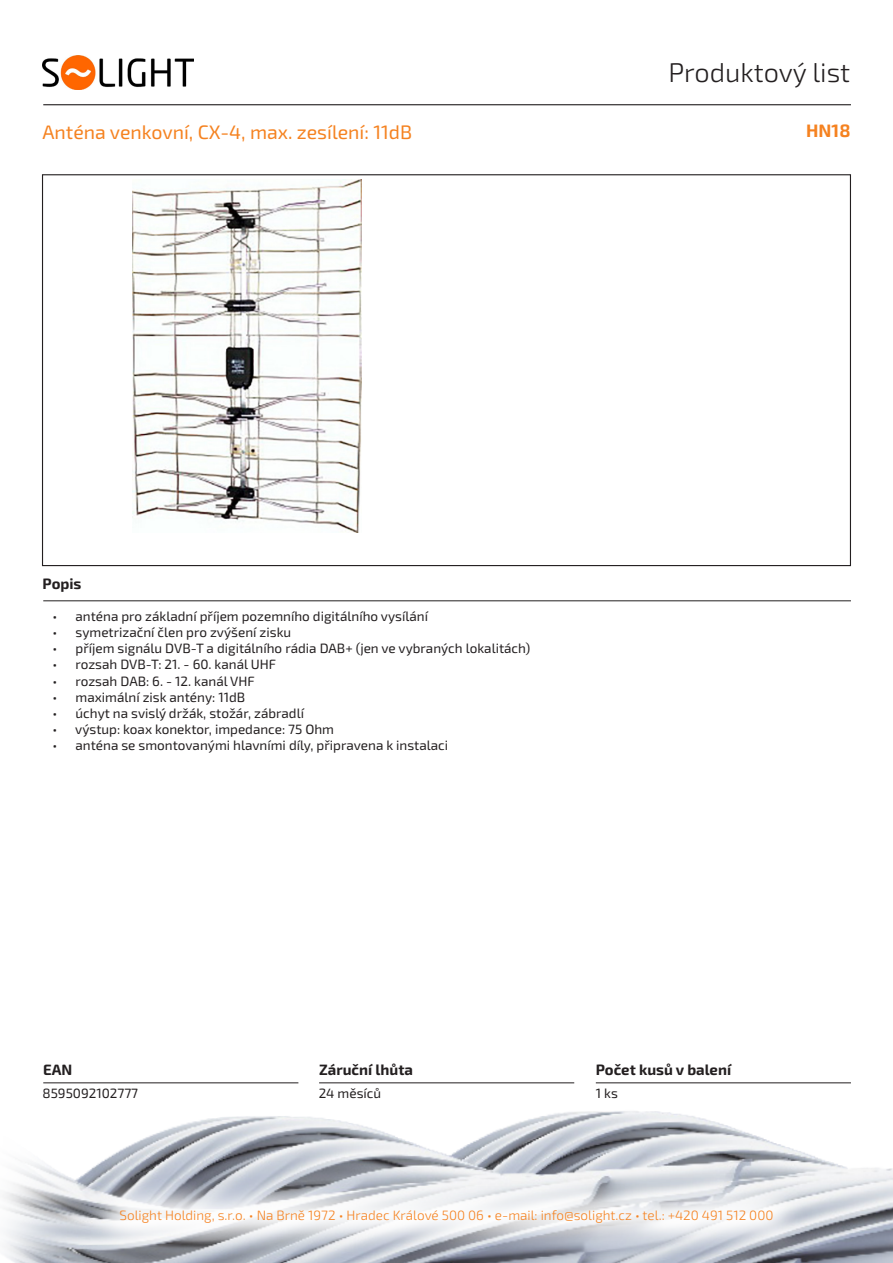
<style>
.page{position:relative;width:893px;height:1263px;background:#fff}
.page>*{position:absolute;margin:0;border:0;box-sizing:border-box;transform-origin:0 0}
.t1{font:300 27px "Exo 2.0";color:#231f20}
.t2{font:19.5px "Exo 2.0";color:#f58220}
.Kód_produktu{font:700 18px "Exo 2.0";color:#f58220}
.t3{font:700 15px "Exo 2.0";color:#231f20}
.t4{font:13.5px "Exo 2.0";color:#231f20}
.t5{font:300 13.5px "Exo 2.0";color:#f58220}
</style>
<div class="page">
<img style="left:3px;top:1082px;width:890px;height:181px">
<hr style="left:43px;top:104px;width:808px;height:1px;background:#231f20">
<hr style="left:43px;top:600px;width:808px;height:1px;background:#231f20">
<hr style="left:596px;top:1082px;width:255px;height:1px;background:#231f20">
<hr style="left:319px;top:1082px;width:255px;height:1px;background:#231f20">
<hr style="left:43px;top:1082px;width:255px;height:1px;background:#231f20">
<svg style="left:85px;top:1174px;width:723px;height:84px"></svg>
<img style="left:43px;top:55px;width:150px;height:34px">
<img style="left:133px;top:180px;width:229px;height:353px">
<h1 class="t1" style="left:668px;top:57px;width:183px">Produktový list</h1>
<p class="t2" style="left:43px;top:120px;width:371px">Anténa venkovní, CX-4, max. zesílení: 11dB</p>
<p class="Kód_produktu" style="left:806px;top:120px;width:46px">HN18</p>
<p class="t3" style="left:43px;top:575px;width:40px">Popis</p>
<p class="t4" style="left:53px;top:608px;width:377px">• anténa pro základní příjem pozemního digitálního vysílání</p>
<p class="t4" style="left:53px;top:624px;width:240px">• symetrizační člen pro zvýšení zisku</p>
<p class="t4" style="left:53px;top:640px;width:479px">• příjem signálu DVB-T a digitálního rádia DAB+ (jen ve vybraných lokalitách)</p>
<p class="t4" style="left:53px;top:657px;width:225px">• rozsah DVB-T: 21. - 60. kanál UHF</p>
<p class="t4" style="left:53px;top:673px;width:204px">• rozsah DAB: 6. - 12. kanál VHF</p>
<p class="t4" style="left:53px;top:689px;width:194px">• maximální zisk antény: 11dB</p>
<p class="t4" style="left:53px;top:705px;width:253px">• úchyt na svislý držák, stožár, zábradlí</p>
<p class="t4" style="left:53px;top:721px;width:283px">• výstup: koax konektor, impedance: 75 Ohm</p>
<p class="t4" style="left:53px;top:738px;width:397px">• anténa se smontovanými hlavními díly, připravena k instalaci</p>
<p class="t3" style="left:43px;top:1060px;width:31px">EAN</p>
<p class="t3" style="left:319px;top:1060px;width:95px">Záruční lhůta</p>
<p class="t3" style="left:596px;top:1060px;width:137px">Počet kusů v balení</p>
<p class="t4" style="left:43px;top:1085px;width:97px">8595092102777</p>
<p class="t4" style="left:319px;top:1085px;width:64px">24 měsíců</p>
<p class="t4" style="left:596px;top:1085px;width:24px">1 ks</p>
<p class="t5" style="left:120px;top:1208px;width:655px">Solight Holding, s.r.o. • Na Brně 1972 • Hradec Králové 500 06 • e-mail: info@solight.cz • tel.: +420 491 512 000</p>
</div>
